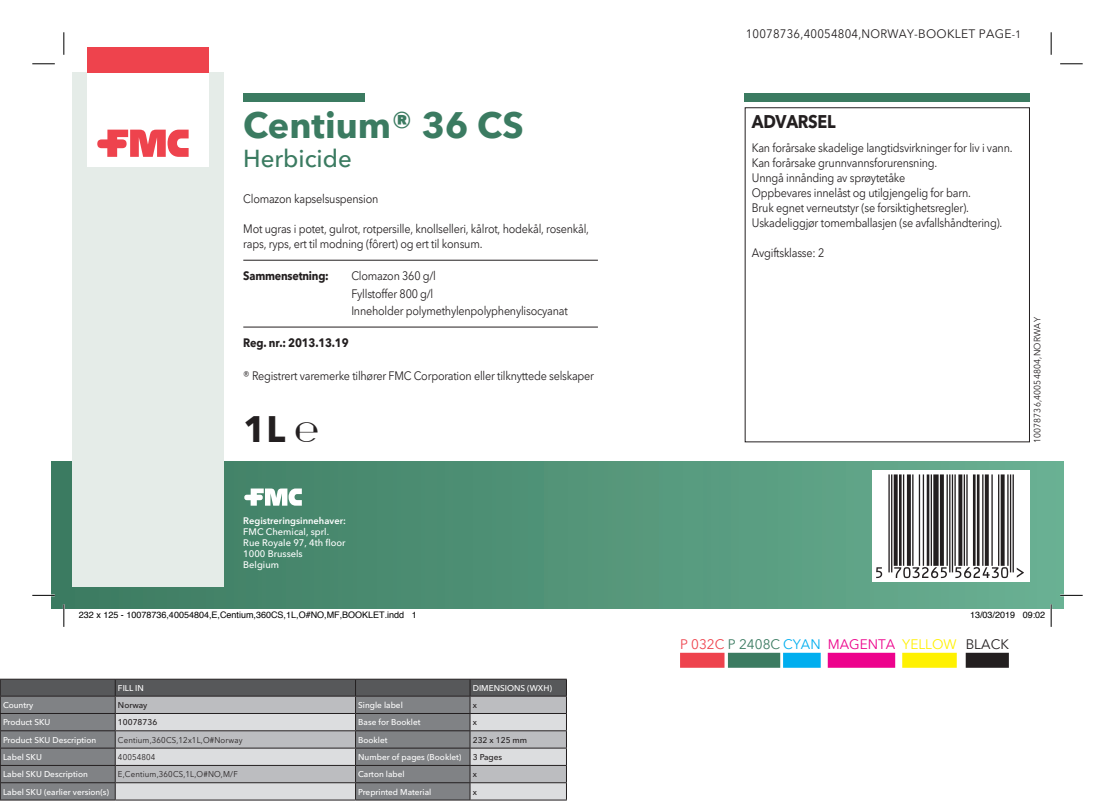
<style>
.page{position:relative;width:1115px;height:808px;background:#fff}
.page>*{position:absolute;margin:0;border:0;box-sizing:border-box;transform-origin:0 0}
.t1{font:700 36px "Avenir Next W1 G";color:#3b7b61}
.t2{font:700 36px "Avenir Next W1 G";color:#231f20}
.t3{font:500 24px "Avenir Next W1 G";color:#3b7b61}
.t4{font:700 18px "Avenir Next W1 G";letter-spacing:-.02em;color:#231f20;scale:.9 1}
.t5{font:13.5px "Avenir Next W1 G";color:#ed028c}
.t6{font:12px/15px "Avenir Next W1 G";letter-spacing:-.02em;color:#231f20;scale:.9 1}
.t7{font:12px "Avenir Next W1 G";letter-spacing:.02em;color:#231f20;scale:.95 1}
.t8{font:700 12px "Avenir Next W1 G";letter-spacing:-.02em;color:#231f20;scale:.9 1}
.t9{font:500 9.3px/10.8px "Avenir Next W1 G";color:#fff}
.t10{font:600 9.3px "Avenir Next W1 G";color:#fff}
.t11{font:9px "Helvetica";color:#000}
.t12{font:9px "Avenir Next W1 G";letter-spacing:.02em;color:#231f20;scale:.95 1}
.t13{font:500 8.25px "Avenir Next W1 G";color:#fff}
.t14{font:8.25px "Avenir Next W1 G";letter-spacing:.02em;color:#231f20;scale:.95 1}
.t15{font:500 8.25px "Avenir Next W1 G";color:#231f20}
.s1{font-weight:400;font-size:27px}
.s2{font-size:10.5px}
.s3{color:#ee434d}
.s4{color:#3b7b61}
.s5{color:#00aeef}
.s6{color:#fff101}
.s7{color:#231f20}
</style>
<div class="page">
<svg style="left:0;top:679px;width:567px;height:121px;background:#98999c"></svg>
<hr style="left:0;top:800px;width:115px;height:1px;background:#231f20">
<hr style="left:115px;top:800px;width:240px;height:1px;background:#231f20">
<hr style="left:355px;top:800px;width:115px;height:1px;background:#231f20">
<hr style="left:470px;top:800px;width:96px;height:1px;background:#231f20">
<div style="left:51px;top:461px;width:1012px;height:147px;background:linear-gradient(to right,#3b795f,#6ab093)"></div>
<div style="left:243px;top:94px;width:122px;height:8px;background:#3b7b61"></div>
<div style="left:744px;top:94px;width:285px;height:8px;background:#3b7b61"></div>
<hr style="left:243px;top:260px;width:354px;height:1px;background:#231f20">
<hr style="left:243px;top:327px;width:354px;height:1px;background:#231f20">
<div style="left:72px;top:72px;width:152px;height:515px;background:#e5ece8"></div>
<svg style="left:244px;top:488px;width:58px;height:18px"></svg>
<div style="left:87px;top:69px;width:122px;height:98px;background:#fff"></div>
<svg style="left:97px;top:130px;width:91px;height:27px"></svg>
<div style="left:87px;top:47px;width:122px;height:25px;background:#ee434d"></div>
<div style="left:782px;top:653px;width:38px;height:15px;background:#00aeef"></div>
<div style="left:827px;top:653px;width:67px;height:15px;background:#ed028c"></div>
<div style="left:901px;top:653px;width:55px;height:15px;background:#fff101"></div>
<div style="left:965px;top:653px;width:43px;height:15px;background:#231f20"></div>
<div style="left:727px;top:653px;width:53px;height:15px;background:#3b7b61"></div>
<div style="left:679px;top:653px;width:45px;height:15px;background:#ee434d"></div>
<div style="left:872px;top:470px;width:157px;height:112px;background:#fff"></div>
<svg style="left:876px;top:474px;width:147px;height:104px"></svg>
<hr style="left:32px;top:594px;width:23px;height:2px;background:#fff">
<hr style="left:1059px;top:594px;width:23px;height:2px;background:#fff">
<hr style="left:63px;top:604px;width:2px;height:23px;background:#fff">
<svg style="left:32px;top:64px;width:23px;height:1px"></svg>
<svg style="left:1060px;top:64px;width:22px;height:1px"></svg>
<svg style="left:32px;top:595px;width:23px;height:1px"></svg>
<svg style="left:1059px;top:595px;width:23px;height:1px"></svg>
<svg style="left:64px;top:32px;width:1px;height:23px"></svg>
<svg style="left:64px;top:604px;width:1px;height:23px"></svg>
<svg style="left:1050px;top:32px;width:1px;height:23px"></svg>
<svg style="left:1021px;top:604px;width:30px;height:23px"></svg>
<h1 class="t1" style="left:243px;top:96px;width:282px">Centium® 36 CS</h1>
<h2 class="t3" style="left:243px;top:139px;width:110px">Herbicide</h2>
<p class="t6" style="left:243px;top:190px;width:151px">Clomazon kapselsuspension</p>
<p class="t6" style="left:243px;top:220px;width:385px">Mot ugras i potet, gulrot, rotpersille, knollselleri, kålrot, hodekål, rosenkål, raps, ryps, ert til modning (fôrert) og ert til konsum.</p>
<p class="t8" style="left:243px;top:267px;width:96px">Sammensetning:</p>
<p class="t6" style="left:351px;top:266px;width:242px;line-height:17.2px">Clomazon 360 g/l<br>Fyllstoffer 800 g/l<br>Inneholder polymethylenpolyphenylisocyanat</p>
<p class="t8" style="left:243px;top:333px;width:118px">Reg. nr.: 2013.13.19</p>
<p class="t6" style="left:243px;top:367px;width:391px">® Registrert varemerke tilhører FMC Corporation eller tilknyttede selskaper</p>
<h1 class="t2" style="left:243px;top:401px;width:77px">1L <span class="s1">℮</span></h1>
<p class="t10" style="left:243px;top:513px;width:104px">Registreringsinnehaver:</p>
<p class="t9" style="left:243px;top:525px;width:104px">FMC Chemical, sprl.<br>Rue Royale 97, 4th floor<br>1000 Brussels<br>Belgium</p>
<p class="t7" style="left:745px;top:25px;width:291px">10078736,40054804,NORWAY-BOOKLET PAGE<span class="s2">-1</span></p>
<h3 class="t4" style="left:751px;top:107px;width:94px">ADVARSEL</h3>
<p class="t6" style="left:751px;top:139px;width:291px">Kan forårsake skadelige langtidsvirkninger for liv i vann.<br>Kan forårsake grunnvannsforurensning.<br>Unngå innånding av sprøytetåke<br>Oppbevares innelåst og utilgjengelig for barn.<br>Bruk egnet verneutstyr (se forsiktighetsregler).<br>Uskadeliggjør tomemballasjen (se avfallshåndtering).</p>
<p class="t6" style="left:751px;top:244px;width:82px">Avgiftsklasse: 2</p>
<p class="t12" style="left:1029px;top:443px;width:134px;rotate:-90deg">10078736,40054804,NORWAY</p>
<p class="t11" style="left:79px;top:607px;width:339px">232 x 125 - 10078736,40054804,E,Centium,360CS,1L,O#NO,MF,BOOKLET.indd 1</p>
<p class="t11" style="left:969px;top:607px;width:77px">13/03/2019 09:02</p>
<p class="t13" style="left:118px;top:681px;width:27px">FILL IN</p>
<p class="t13" style="left:472px;top:681px;width:81px">DIMENSIONS (WXH)</p>
<p class="t13" style="left:3px;top:698px;width:32px">Country</p>
<p class="t15" style="left:118px;top:698px;width:31px">Norway</p>
<p class="t13" style="left:358px;top:698px;width:46px">Single label</p>
<p class="t15" style="left:472px;top:698px;width:6px">x</p>
<p class="t13" style="left:3px;top:716px;width:49px">Product SKU</p>
<p class="t15" style="left:118px;top:716px;width:41px">10078736</p>
<p class="t13" style="left:358px;top:716px;width:64px">Base for Booklet</p>
<p class="t15" style="left:472px;top:716px;width:6px">x</p>
<p class="t13" style="left:3px;top:733px;width:95px">Product SKU Description</p>
<p class="t14" style="left:118px;top:733px;width:133px">Centium,360CS,12x1L,O#Norway</p>
<p class="t13" style="left:358px;top:733px;width:31px">Booklet</p>
<p class="t15" style="left:472px;top:733px;width:56px">232 x 125 mm</p>
<p class="t13" style="left:3px;top:750px;width:40px">Label SKU</p>
<p class="t14" style="left:118px;top:750px;width:41px">40054804</p>
<p class="t13" style="left:358px;top:750px;width:105px">Number of pages (Booklet)</p>
<p class="t15" style="left:472px;top:750px;width:31px">3 Pages</p>
<p class="t13" style="left:3px;top:768px;width:86px">Label SKU Description</p>
<p class="t14" style="left:118px;top:768px;width:127px">E,Centium,360CS,1L,O#NO,M/F</p>
<p class="t13" style="left:358px;top:768px;width:48px">Carton label</p>
<p class="t15" style="left:472px;top:768px;width:6px">x</p>
<p class="t13" style="left:3px;top:785px;width:108px">Label SKU (earlier version(s)</p>
<p class="t13" style="left:358px;top:785px;width:75px">Preprinted Material</p>
<p class="t15" style="left:472px;top:785px;width:6px">x</p>
<p class="t5" style="left:679px;top:633px;width:330px"><span class="s3">P 032C</span> <span class="s4">P 2408C</span> <span class="s5">CYAN</span> MAGENTA <span class="s6">YELLOW</span> <span class="s7">BLACK</span></p>
</div>
